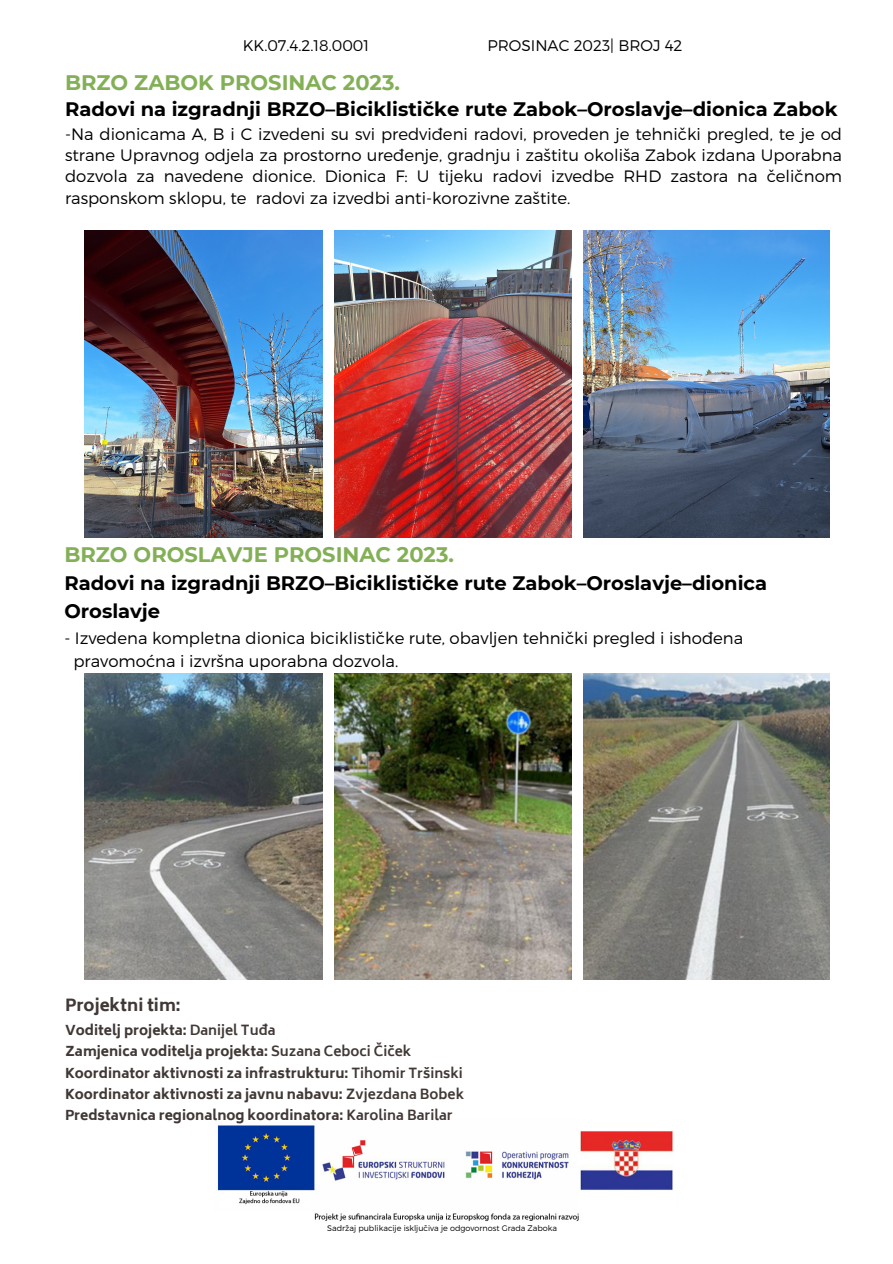
<style>
.page{position:relative;width:893px;height:1264px;background:#fff}
.page>*{position:absolute;margin:0;border:0;box-sizing:border-box;transform-origin:0 0}
.t1{font:700 21px "Montserrat";color:#83b056}
.t2{font:700 19.5px/28.2px "Montserrat";color:#000}
.t3{font:300 16.5px/21.3px "Montserrat";color:#000;text-align:justify}
.t4{font:800 16.5px "Biryani";color:#403835}
.t5{font:300 15.45px "Montserrat";color:#000}
.t6{font:800 13.5px "Biryani";color:#403835}
.t7{font:300 7.95px "Montserrat";color:#000}
.s1{font-weight:700}
</style>
<div class="page">
<img style="left:217px;top:1125px;width:457px;height:96px">
<img style="left:85px;top:673px;width:237px;height:306px">
<img style="left:584px;top:673px;width:245px;height:306px">
<img style="left:334px;top:673px;width:237px;height:306px">
<img style="left:85px;top:231px;width:237px;height:306px">
<img style="left:334px;top:231px;width:237px;height:306px">
<img style="left:584px;top:231px;width:245px;height:306px">
<p class="t5" style="left:243px;top:36px;width:128px">KK.07.4.2.18.0001</p>
<p class="t5" style="left:487px;top:36px;width:196px">PROSINAC 2023| BROJ 42</p>
<p class="t1" style="left:65px;top:70px;width:336px">BRZO ZABOK PROSINAC 2023.</p>
<p class="t2" style="left:65px;top:95px;width:774px">Radovi na izgradnji BRZO–Biciklističke rute Zabok–Oroslavje–dionica Zabok</p>
<p class="t3" style="left:65px;top:122px;width:778px">-Na dionicama A, B i C izvedeni su svi predviđeni radovi, proveden je tehnički pregled, te je od strane Upravnog odjela za prostorno uređenje, gradnju i zaštitu okoliša Zabok izdana Uporabna dozvola za navedene dionice. Dionica F: U tijeku radovi izvedbe RHD zastora na čeličnom rasponskom sklopu, te radovi za izvedbi anti-korozivne zaštite.</p>
<p class="t1" style="left:64px;top:541px;width:391px">BRZO OROSLAVJE PROSINAC 2023.</p>
<p class="t2" style="left:64px;top:569px;width:704px">Radovi na izgradnji BRZO–Biciklističke rute Zabok–Oroslavje–dionica<br>Oroslavje</p>
<p class="t3" style="left:64px;top:626px;width:680px">- Izvedena kompletna dionica biciklističke rute, obavljen tehnički pregled i ishođena</p>
<p class="t3" style="left:73px;top:649px;width:326px">pravomoćna i izvršna uporabna dozvola.</p>
<p class="t4" style="left:65px;top:995px;width:117px">Projektni tim:</p>
<p class="t6" style="left:65px;top:1022px;width:212px">Voditelj projekta: <span class="s1">Danijel Tuđa</span></p>
<p class="t6" style="left:65px;top:1043px;width:348px">Zamjenica voditelja projekta: <span class="s1">Suzana Ceboci Čiček</span></p>
<p class="t6" style="left:65px;top:1064px;width:399px">Koordinator aktivnosti za infrastrukturu: <span class="s1">Tihomir Tršinski</span></p>
<p class="t6" style="left:65px;top:1086px;width:400px">Koordinator aktivnosti za javnu nabavu: <span class="s1">Zvjezdana Bobek</span></p>
<p class="t6" style="left:65px;top:1107px;width:389px">Predstavnica regionalnog koordinatora: <span class="s1">Karolina Barilar</span></p>
<p class="t7" style="left:327px;top:1223px;width:231px">Sadržaj publikacije isključiva je odgovornost Grada Zaboka</p>
</div>
